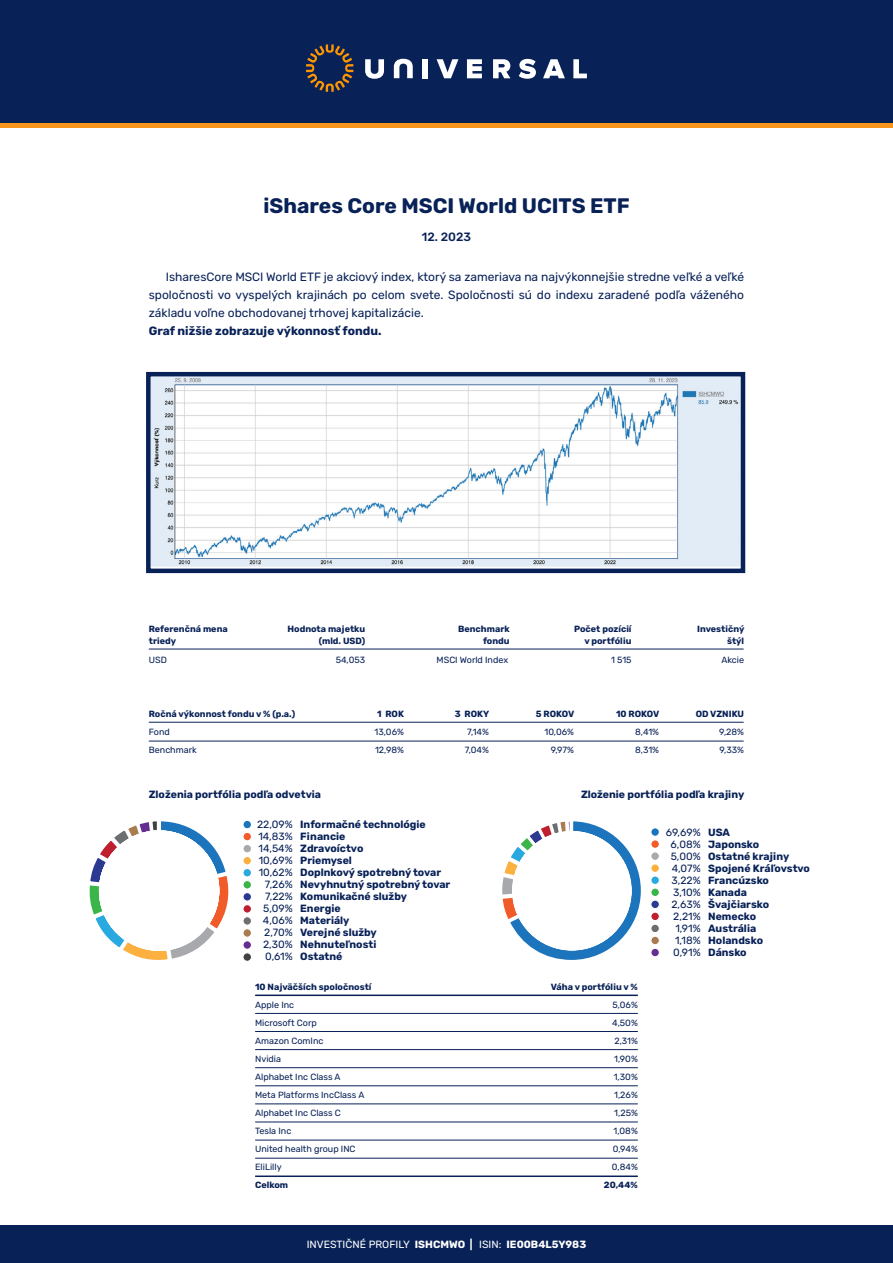
<style>
.page{position:relative;width:893px;height:1263px;background:#fff}
.page>*{position:absolute;margin:0;border:0;box-sizing:border-box;transform-origin:0 0}
.t1{font:700 21px "Rubik";color:#082157}
.t2{font:12px/18px "Rubik";color:#082157;text-align:justify}
.t3{font:700 12px "Rubik";color:#082157}
.t4{font:500 12px "Rubik";color:#082157}
.t5{font:700 10.5px/12px "Rubik";color:#082157}
.t6{font:10.5px/12px "Rubik";color:#082157;text-align:right}
.t7{font:10.5px "Rubik";color:#fff}
.t8{font:9px/18px "Rubik";color:#082157}
.t9{font:700 9px/12px "Rubik";color:#082157;text-align:right}
.s1{font-weight:700}
</style>
<div class="page">
<svg style="left:0;top:122px;width:893px;height:6px;fill:#f8951d"></svg>
<div style="left:0;top:0;width:893px;height:122px;background:#082157"></div>
<div style="left:0;top:1225px;width:893px;height:38px;background:#082157"></div>
<svg style="left:365px;top:59px;width:19px;height:20px"></svg>
<svg style="left:394px;top:59px;width:19px;height:19px"></svg>
<div style="left:423px;top:59px;width:5px;height:19px;background:#fff"></div>
<svg style="left:437px;top:59px;width:21px;height:19px"></svg>
<svg style="left:467px;top:59px;width:15px;height:19px"></svg>
<svg style="left:493px;top:59px;width:17px;height:19px"></svg>
<svg style="left:519px;top:59px;width:17px;height:20px"></svg>
<svg style="left:543px;top:59px;width:22px;height:19px"></svg>
<svg style="left:573px;top:59px;width:14px;height:19px"></svg>
<svg style="left:306px;top:44px;width:47px;height:48px"></svg>
<svg style="left:146px;top:371px;width:600px;height:203px"></svg>
<hr style="left:149px;top:649px;width:595px;height:1px;background:#082157">
<hr style="left:149px;top:722px;width:595px;height:1px;background:#082157">
<hr style="left:149px;top:741px;width:595px;height:1px;background:#082157">
<hr style="left:255px;top:994px;width:383px;height:2px;background:#082157">
<hr style="left:255px;top:1049px;width:383px;height:1px;background:#082157">
<hr style="left:255px;top:1103px;width:383px;height:1px;background:#082157">
<hr style="left:255px;top:1158px;width:383px;height:1px;background:#082157">
<hr style="left:255px;top:1013px;width:383px;height:1px;background:#082157">
<hr style="left:255px;top:1067px;width:383px;height:1px;background:#082157">
<hr style="left:255px;top:1121px;width:383px;height:1px;background:#082157">
<hr style="left:255px;top:1175px;width:383px;height:2px;background:#082157">
<hr style="left:255px;top:1031px;width:383px;height:1px;background:#082157">
<hr style="left:255px;top:1085px;width:383px;height:1px;background:#082157">
<hr style="left:255px;top:1140px;width:383px;height:1px;background:#082157">
<div style="left:243px;top:820px;width:8px;height:9px;background:#1c75bc;border-radius:50%"></div>
<div style="left:242px;top:820px;width:10px;height:9px;border:1px solid #fff;border-radius:50%"></div>
<div style="left:651px;top:828px;width:8px;height:8px;background:#1c75bc;border-radius:50%"></div>
<div style="left:650px;top:827px;width:10px;height:10px;border:1px solid #fff;border-radius:50%"></div>
<div style="left:243px;top:868px;width:8px;height:9px;background:#28aae1;border-radius:50%"></div>
<div style="left:242px;top:868px;width:10px;height:9px;border:1px solid #fff;border-radius:50%"></div>
<div style="left:651px;top:876px;width:8px;height:8px;background:#28aae1;border-radius:50%"></div>
<div style="left:650px;top:875px;width:10px;height:10px;border:1px solid #fff;border-radius:50%"></div>
<div style="left:243px;top:917px;width:8px;height:8px;background:#6d6e71;border-radius:50%"></div>
<div style="left:242px;top:916px;width:10px;height:10px;border:1px solid #fff;border-radius:50%"></div>
<div style="left:651px;top:924px;width:8px;height:9px;background:#6d6e71;border-radius:50%"></div>
<div style="left:650px;top:924px;width:10px;height:9px;border:1px solid #fff;border-radius:50%"></div>
<div style="left:243px;top:844px;width:8px;height:9px;background:#a7a9ac;border-radius:50%"></div>
<div style="left:242px;top:844px;width:10px;height:9px;border:1px solid #fff;border-radius:50%"></div>
<div style="left:651px;top:852px;width:8px;height:8px;background:#a7a9ac;border-radius:50%"></div>
<div style="left:650px;top:851px;width:10px;height:10px;border:1px solid #fff;border-radius:50%"></div>
<div style="left:243px;top:892px;width:8px;height:9px;background:#2b3990;border-radius:50%"></div>
<div style="left:242px;top:892px;width:10px;height:10px;border:1px solid #fff;border-radius:50%"></div>
<div style="left:651px;top:900px;width:8px;height:8px;background:#2b3990;border-radius:50%"></div>
<div style="left:650px;top:899px;width:10px;height:10px;border:1px solid #fff;border-radius:50%"></div>
<div style="left:243px;top:929px;width:8px;height:8px;background:#a97b50;border-radius:50%"></div>
<div style="left:242px;top:928px;width:10px;height:10px;border:1px solid #fff;border-radius:50%"></div>
<div style="left:651px;top:936px;width:8px;height:9px;background:#a97b50;border-radius:50%"></div>
<div style="left:650px;top:936px;width:10px;height:9px;border:1px solid #fff;border-radius:50%"></div>
<div style="left:243px;top:832px;width:8px;height:9px;background:#f15a29;border-radius:50%"></div>
<div style="left:242px;top:832px;width:10px;height:9px;border:1px solid #fff;border-radius:50%"></div>
<div style="left:651px;top:840px;width:8px;height:8px;background:#f15a29;border-radius:50%"></div>
<div style="left:650px;top:839px;width:10px;height:10px;border:1px solid #fff;border-radius:50%"></div>
<div style="left:243px;top:880px;width:8px;height:9px;background:#39b54a;border-radius:50%"></div>
<div style="left:242px;top:880px;width:10px;height:9px;border:1px solid #fff;border-radius:50%"></div>
<div style="left:651px;top:888px;width:8px;height:8px;background:#39b54a;border-radius:50%"></div>
<div style="left:650px;top:887px;width:10px;height:10px;border:1px solid #fff;border-radius:50%"></div>
<div style="left:243px;top:856px;width:8px;height:9px;background:#fbb040;border-radius:50%"></div>
<div style="left:242px;top:856px;width:10px;height:9px;border:1px solid #fff;border-radius:50%"></div>
<div style="left:651px;top:864px;width:8px;height:8px;background:#fbb040;border-radius:50%"></div>
<div style="left:650px;top:863px;width:10px;height:10px;border:1px solid #fff;border-radius:50%"></div>
<div style="left:243px;top:905px;width:8px;height:8px;background:#be1e2d;border-radius:50%"></div>
<div style="left:242px;top:904px;width:10px;height:10px;border:1px solid #fff;border-radius:50%"></div>
<svg style="left:651px;top:912px;width:8px;height:9px"></svg>
<div style="left:650px;top:911px;width:10px;height:10px;border:1px solid #fff;border-radius:50%"></div>
<div style="left:243px;top:941px;width:8px;height:8px;background:#662d91;border-radius:50%"></div>
<div style="left:242px;top:940px;width:10px;height:10px;border:1px solid #fff;border-radius:50%"></div>
<div style="left:651px;top:948px;width:8px;height:9px;background:#662d91;border-radius:50%"></div>
<div style="left:650px;top:948px;width:10px;height:9px;border:1px solid #fff;border-radius:50%"></div>
<div style="left:243px;top:953px;width:8px;height:8px;background:#414042;border-radius:50%"></div>
<div style="left:242px;top:952px;width:10px;height:10px;border:1px solid #fff;border-radius:50%"></div>
<svg style="left:89px;top:821px;width:140px;height:139px"></svg>
<div style="left:100px;top:832px;width:118px;height:117px;background:#fff;border-radius:50%"></div>
<div style="left:99px;top:830px;width:120px;height:121px;border:3px solid #fff;border-radius:50%"></div>
<svg style="left:502px;top:821px;width:139px;height:139px"></svg>
<div style="left:514px;top:832px;width:116px;height:117px;background:#fff;border-radius:50%"></div>
<div style="left:512px;top:831px;width:120px;height:119px;border:3px solid #fff;border-radius:50%"></div>
<h1 class="t1" style="left:263px;top:194px;width:368px">iShares Core MSCI World UCITS ETF</h1>
<p class="t4" style="left:422px;top:230px;width:51px">12. 2023</p>
<p class="t2" style="left:149px;top:268px;width:597px;text-indent:17px">IsharesCore MSCI World ETF je akciový index, ktorý sa zameriava na najvýkonnejšie stredne veľké a veľké spoločnosti vo vyspelých krajinách po celom svete. Spoločnosti sú do indexu zaradené podľa váženého základu voľne obchodovanej trhovej kapitalizácie.</p>
<p class="t3" style="left:149px;top:324px;width:234px">Graf nižšie zobrazuje výkonnosť fondu.</p>
<p class="t9" style="left:149px;top:623px;width:80px;text-align:left">Referenčná mena triedy</p>
<p class="t8" style="left:149px;top:651px;width:20px">USD</p>
<p class="t9" style="left:287px;top:623px;width:79px">Hodnota majetku (mld. USD)</p>
<p class="t8" style="left:336px;top:651px;width:31px">54,053</p>
<p class="t9" style="left:458px;top:623px;width:53px">Benchmark fondu</p>
<p class="t8" style="left:437px;top:651px;width:73px">MSCI World Index</p>
<p class="t9" style="left:574px;top:623px;width:59px">Počet pozícií v portfóliu</p>
<p class="t8" style="left:611px;top:651px;width:22px">1 515</p>
<p class="t8" style="left:721px;top:651px;width:24px">Akcie</p>
<p class="t9" style="left:697px;top:623px;width:49px">Investičný štýl</p>
<p class="t9" style="left:149px;top:708px;width:148px">Ročná výkonnost fondu v % (p.a.)</p>
<p class="t9" style="left:377px;top:708px;width:28px">1 ROK</p>
<p class="t9" style="left:455px;top:708px;width:36px">3 ROKY</p>
<p class="t9" style="left:536px;top:708px;width:40px">5 ROKOV</p>
<p class="t9" style="left:616px;top:708px;width:45px">10 ROKOV</p>
<p class="t9" style="left:696px;top:708px;width:50px">OD VZNIKU</p>
<p class="t8" style="left:544px;top:723px;width:31px;text-align:right">10,06%<br>9,97%</p>
<p class="t8" style="left:719px;top:723px;width:26px">9,28%<br>9,33%</p>
<p class="t8" style="left:149px;top:723px;width:49px">Fond<br>Benchmark</p>
<p class="t8" style="left:375px;top:723px;width:31px">13,06%<br>12,98%</p>
<p class="t8" style="left:465px;top:723px;width:26px">7,14%<br>7,04%</p>
<p class="t8" style="left:635px;top:723px;width:25px">8,41%<br>8,31%</p>
<p class="t5" style="left:149px;top:789px;width:174px">Zloženia portfólia podľa odvetvia</p>
<p class="t5" style="left:581px;top:789px;width:165px">Zloženie portfólia podľa krajiny</p>
<p class="t5" style="left:300px;top:819px;width:152px">Informačné technológie<br>Financie<br>Zdravoíctvo<br>Priemysel<br>Doplnkový spotrebný tovar<br>Nevyhnutný spotrebný tovar<br>Komunikačné služby<br>Energie<br>Materiály<br>Verejné služby<br>Nehnuteľnosti<br>Ostatné</p>
<p class="t5" style="left:708px;top:826px;width:103px">USA<br>Japonsko<br>Ostatné krajiny<br>Spojené Kráľovstvo<br>Francúzsko<br>Kanada<br>Švajčiarsko<br>Nemecko<br>Austrália<br>Holandsko<br>Dánsko</p>
<p class="t6" style="left:257px;top:819px;width:37px">22,09%<br>14,83%<br>14,54%<br>10,69%<br>10,62%<br>7,26%<br>7,22%<br>5,09%<br>4,06%<br>2,70%<br>2,30%<br>0,61%</p>
<p class="t6" style="left:666px;top:826px;width:36px">69,69%<br>6,08%<br>5,00%<br>4,07%<br>3,22%<br>3,10%<br>2,63%<br>2,21%<br>1,91%<br>1,18%<br>0,91%</p>
<p class="t9" style="left:255px;top:981px;width:118px">10 Najväčších spoločností</p>
<p class="t9" style="left:551px;top:981px;width:89px">Váha v portfóliu v %</p>
<p class="t8" style="left:255px;top:996px;width:111px">Apple Inc<br>Microsoft Corp<br>Amazon ComInc<br>Nvidia<br>Alphabet Inc Class A<br>Meta Platforms IncClass A<br>Alphabet Inc Class C<br>Tesla Inc<br>United health group INC<br>EliLilly</p>
<p class="t9" style="left:255px;top:1179px;width:35px">Celkom</p>
<p class="t8" style="left:612px;top:996px;width:27px;text-align:justify">5,06% 4,50% 2,31% 1,90% 1,30% 1,26% 1,25% 1,08% 0,94% 0,84%</p>
<p class="t9" style="left:604px;top:1179px;width:35px">20,44%</p>
<p class="t7" style="left:307px;top:1238px;width:281px">INVESTIČNÉ PROFILY <span class="s1">ISHCMWO |</span> ISIN: <span class="s1">IE00B4L5Y983</span></p>
</div>
